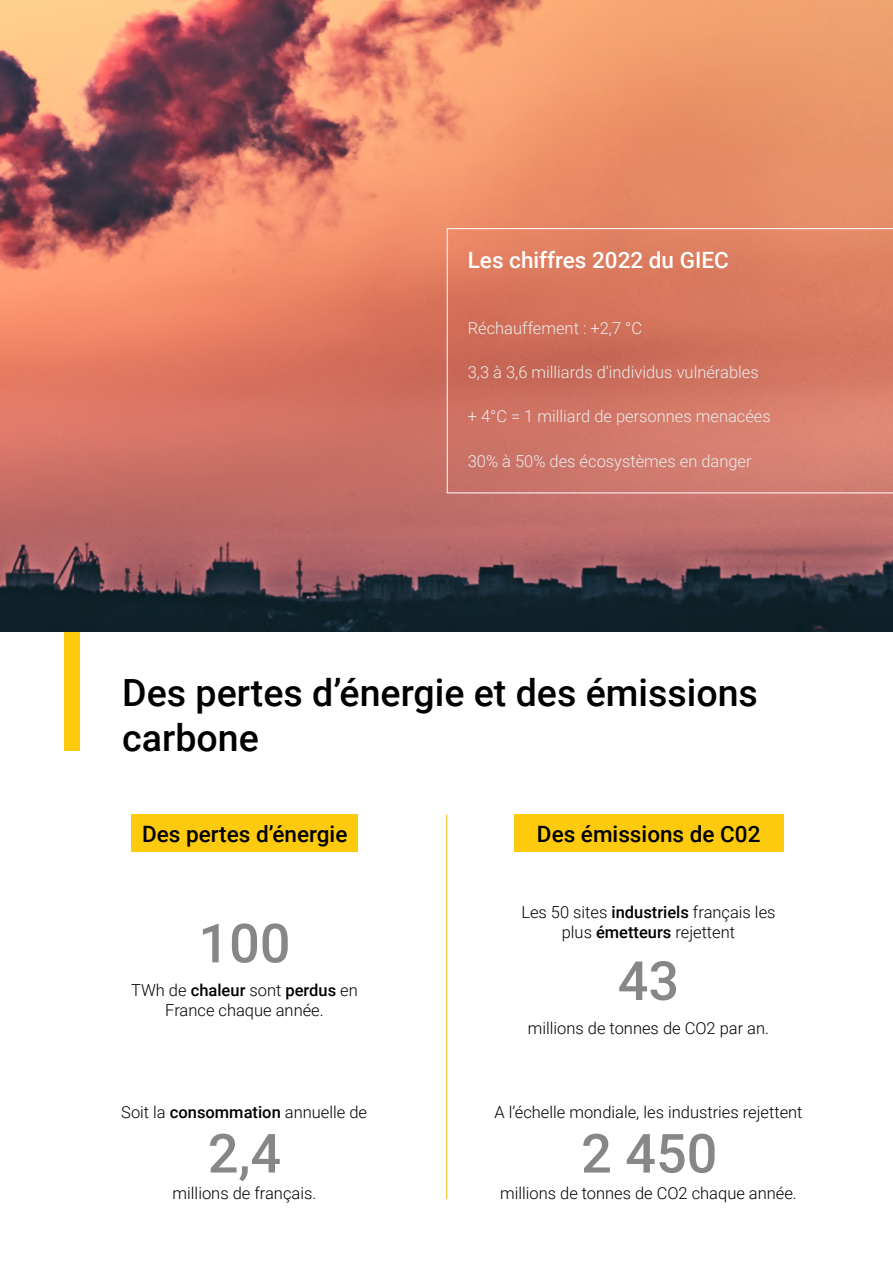
<style>
.page{position:relative;width:893px;height:1263px;background:#fff}
.page>*{position:absolute;margin:0;border:0;box-sizing:border-box;transform-origin:0 0}
.t1{font:500 54px "Roboto";color:#878786}
.t2{font:500 37.5px/45px "Roboto";color:#000}
.t3{font:500 22.5px "Roboto";color:#000}
.t4{font:500 22.5px "Roboto";color:#fff}
.t5{font:300 16.5px/19.8px "Roboto";color:#000;text-align:center}
.t6{font:300 16.5px "Roboto";color:#ececec}
.s1{font-weight:500}
</style>
<div class="page">
<div style="left:64px;top:601px;width:16px;height:150px;background:#feca0e"></div>
<img style="left:0;top:0;width:893px;height:631px">
<div style="left:131px;top:814px;width:227px;height:38px;background:#feca0e"></div>
<div style="left:514px;top:814px;width:269px;height:38px;background:#feca0e"></div>
<hr style="left:446px;top:814px;width:1px;height:385px;background:#f9b408">
<svg style="left:447px;top:228px;width:446px;height:265px;background:#d57964"></svg>
<h3 class="t4" style="left:468px;top:244px;width:263px">Les chiffres 2022 du GIEC</h3>
<p class="t6" style="left:468px;top:316px;width:176px">Réchauffement : +2,7 °C</p>
<p class="t6" style="left:468px;top:361px;width:292px">3,3 à 3,6 milliards d’individus vulnérables</p>
<p class="t6" style="left:468px;top:405px;width:305px">+ 4°C = 1 milliard de personnes menacées</p>
<p class="t6" style="left:468px;top:449px;width:285px">30% à 50% des écosystèmes en danger</p>
<h2 class="t2" style="left:122px;top:669px;width:637px">Des pertes d’énergie et des émissions carbone</h2>
<h3 class="t3" style="left:142px;top:818px;width:207px">Des pertes d’énergie</h3>
<h3 class="t3" style="left:537px;top:818px;width:225px">Des émissions de C02</h3>
<h1 class="t1" style="left:198px;top:905px;width:94px">100</h1>
<p class="t5" style="left:131px;top:980px;width:228px">TWh de <span class="s1">chaleur</span> sont <span class="s1">perdus</span> en<br>France chaque année.</p>
<p class="t5" style="left:521px;top:902px;width:256px">Les 50 sites <span class="s1">industriels</span> français les plus <span class="s1">émetteurs</span> rejettent</p>
<h1 class="t1" style="left:618px;top:943px;width:63px">43</h1>
<p class="t5" style="left:528px;top:1017px;width:243px">millions de tonnes de CO2 par an.</p>
<p class="t5" style="left:121px;top:1101px;width:247px">Soit la <span class="s1">consommation</span> annuelle de</p>
<p class="t5" style="left:494px;top:1101px;width:310px">A l’échelle mondiale, les industries rejettent</p>
<h1 class="t1" style="left:208px;top:1115px;width:75px">2,4</h1>
<p class="t5" style="left:173px;top:1183px;width:145px">millions de français.</p>
<h1 class="t1" style="left:581px;top:1115px;width:138px">2 450</h1>
<p class="t5" style="left:500px;top:1183px;width:298px">millions de tonnes de CO2 chaque année.</p>
</div>
